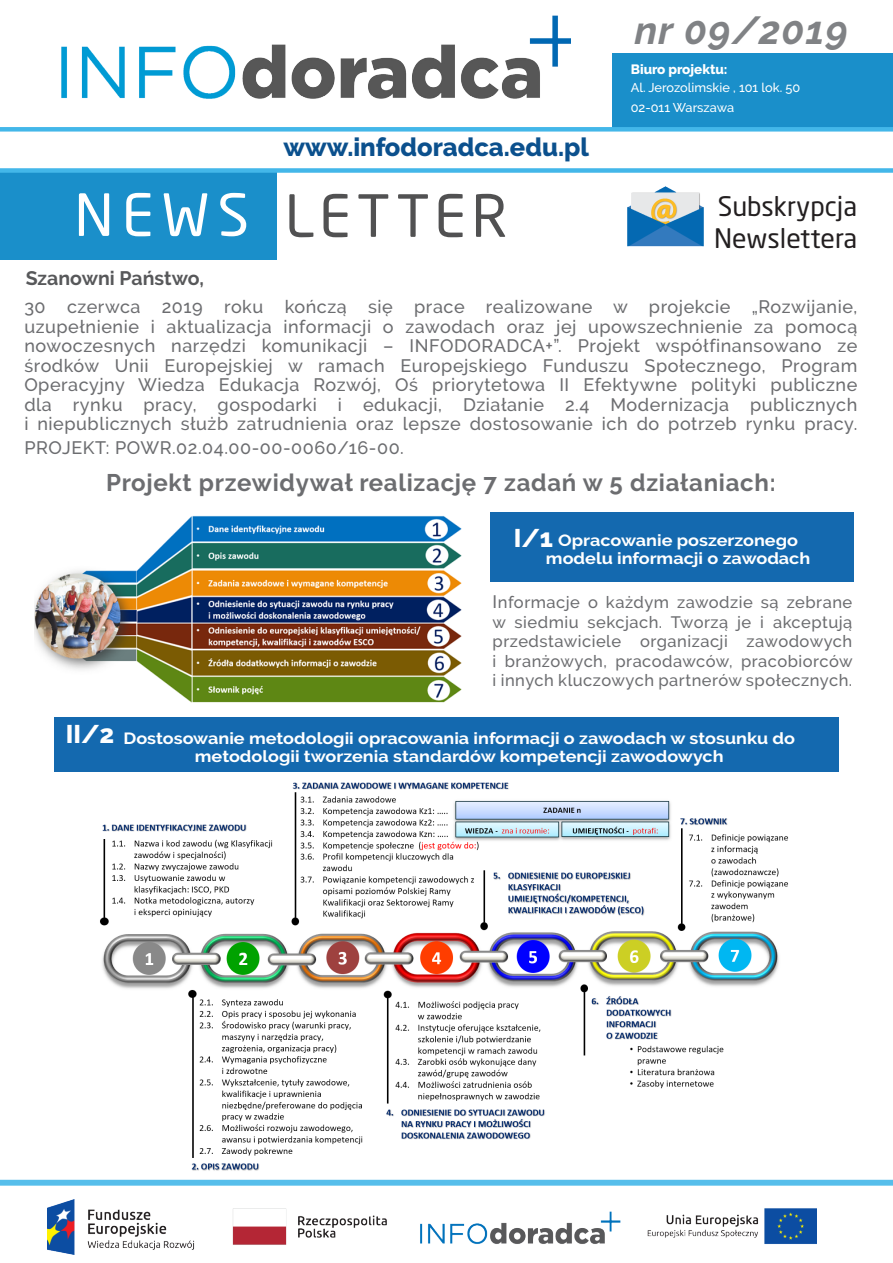
<style>
.page{position:relative;width:893px;height:1263px;background:#fff}
.page>*{position:absolute;margin:0;border:0;box-sizing:border-box;transform-origin:0 0}
.t1{font:57.45px "Neo Sans Pro";letter-spacing:.1em;color:#3e3e3f}
.t2{font:italic 700 39px "Raleway";letter-spacing:.03em;color:#808285}
.t3{font:26.55px "Neo Sans Pro";color:#231f20}
.t4{font:800 25.5px "Raleway";color:#0b508d}
.t5{font:800 25.5px "Raleway";color:#fff}
.produkty{font:700 24px "Raleway";letter-spacing:.03em;color:#6c6d70}
.t6{font:700 19.5px "Raleway";color:#57585a}
.produkty-2{font:500 18px/19.5px "Raleway";letter-spacing:.03em;color:#6c6d70;text-align:justify}
.produkty-3{font:500 16.5px/19.5px "Raleway";letter-spacing:.03em;color:#6c6d70;text-align:justify}
.t7{font:700 16.2px/18px "Raleway";color:#fff;text-align:center;scale:1.11 1}
.t8{font:800 13.5px "Raleway";color:#fff}
.t9{font:500 12.75px/19.5px "Raleway";color:#fff}
.s1{color:#fff}
.s2{font-size:18px}
</style>
<div class="page">
<div style="left:0;top:171px;width:277px;height:89px;background:#1a8fca"></div>
<div style="left:612px;top:53px;width:281px;height:75px;background:#1a8fca"></div>
<div style="left:0;top:168px;width:893px;height:5px;background:#43b7e9"></div>
<img style="left:61px;top:15px;width:509px;height:84px">
<div style="left:0;top:127px;width:893px;height:5px;background:#43b7e9"></div>
<img style="left:627px;top:186px;width:77px;height:61px">
<div style="left:0;top:1180px;width:893px;height:6px;background:#56beeb"></div>
<img style="left:48px;top:1199px;width:769px;height:55px">
<img style="left:100px;top:782px;width:688px;height:389px">
<div style="left:490px;top:512px;width:363px;height:69px;background:#1469af"></div>
<div style="left:54px;top:717px;width:785px;height:55px;background:#1469af"></div>
<img style="left:34px;top:516px;width:428px;height:187px">
<p class="t2" style="left:635px;top:7px;width:215px">nr 09/2019</p>
<p class="t8" style="left:631px;top:62px;width:98px">Biuro projektu:</p>
<p class="t4" style="left:284px;top:133px;width:307px">www.infodoradca.edu.pl</p>
<p class="t1" style="left:74px;top:181px;width:434px"><span class="s1">NEWS</span> LETTER</p>
<p class="t6" style="left:26px;top:267px;width:180px">Szanowni Państwo,</p>
<p class="t9" style="left:631px;top:78px;width:171px">Al. Jerozolimskie , 101 lok. 50<br>02-011 Warszawa</p>
<p class="t3" style="left:718px;top:190px;width:141px">Subskrypcja</p>
<p class="t3" style="left:714px;top:222px;width:145px">Newslettera</p>
<p class="produkty-2" style="left:24px;top:297px;width:834px">30 czerwca 2019 roku kończą się prace realizowane w projekcie „Rozwijanie, uzupełnienie i aktualizacja informacji o zawodach oraz jej upowszechnienie za pomocą nowoczesnych narzędzi komunikacji – INFODORADCA+”. Projekt współfinansowano ze środków Unii Europejskiej w ramach Europejskiego Funduszu Społecznego, Program Operacyjny Wiedza Edukacja Rozwój, Oś priorytetowa II Efektywne polityki publiczne dla rynku pracy, gospodarki i edukacji, Działanie 2.4 Modernizacja publicznych i niepublicznych służb zatrudnienia oraz lepsze dostosowanie ich do potrzeb rynku pracy.</p>
<p class="produkty-2" style="left:24px;top:438px;width:381px">PROJEKT: POWR.02.04.00-00-0060/16-00.</p>
<p class="produkty" style="left:106px;top:469px;width:671px">Projekt przewidywał realizację 7 zadań w 5 działaniach:</p>
<p class="t5" style="left:514px;top:524px;width:41px">I/1</p>
<p class="t7" style="left:546px;top:532px;width:240px">Opracowanie poszerzonego modelu informacji o zawodach</p>
<p class="produkty-3" style="left:493px;top:592px;width:362px"><span class="s2">I</span>nformacje o każdym zawodzie są zebrane w siedmiu sekcjach. Tworzą je i akceptują przedstawiciele organizacji zawodowych i branżowych, pracodawców, pracobiorców i innych kluczowych partnerów społecznych.</p>
<p class="t5" style="left:66px;top:720px;width:50px">II/2</p>
<p class="t7" style="left:123px;top:729px;width:606px">Dostosowanie metodologii opracowania informacji o zawodach w stosunku do metodologii tworzenia standardów kompetencji zawodowych</p>
</div>
